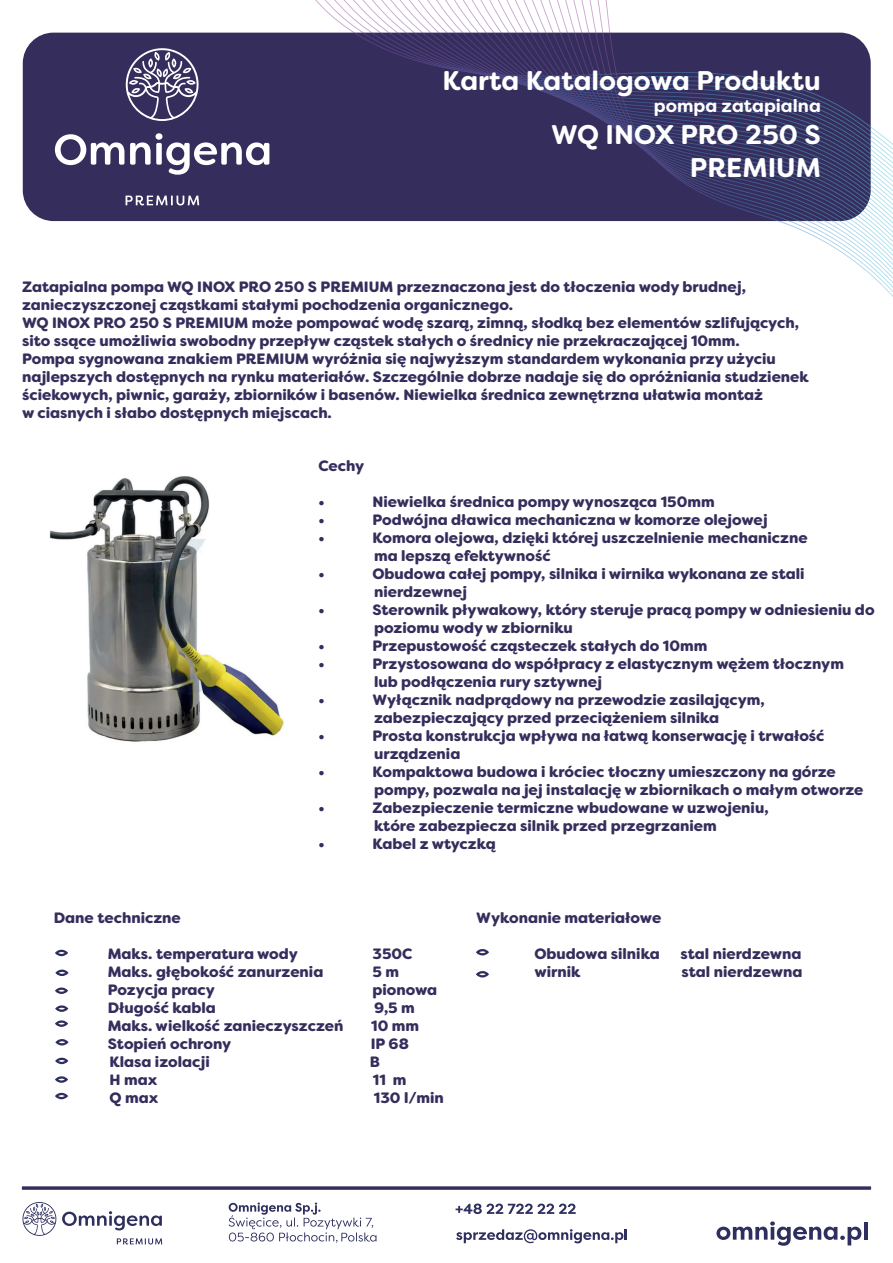
<style>
.page{position:relative;width:893px;height:1263px;background:#fff}
.page>*{position:absolute;margin:0;border:0;box-sizing:border-box;transform-origin:0 0}
.t1{font:700 27px/32.4px "Filson Soft";color:#fff;text-align:right}
.t2{font:700 18px "Filson Soft";color:#fff}
.t3{font:900 15px/18px "Filson Soft";color:#352e5c}
</style>
<div class="page">
<div style="left:23px;top:33px;width:848px;height:188px;background:#352e5c;border-radius:31px"></div>
<svg style="left:130px;top:133px;width:139px;height:42px"></svg>
<svg style="left:55px;top:134px;width:69px;height:31px"></svg>
<svg style="left:126px;top:48px;width:73px;height:73px"></svg>
<svg style="left:126px;top:196px;width:73px;height:9px"></svg>
<svg style="left:455px;top:220px;width:438px;height:5px"></svg>
<svg style="left:699px;top:192px;width:194px;height:5px"></svg>
<svg style="left:690px;top:187px;width:203px;height:5px"></svg>
<svg style="left:677px;top:178px;width:216px;height:5px"></svg>
<svg style="left:672px;top:174px;width:221px;height:4px"></svg>
<svg style="left:665px;top:169px;width:228px;height:5px"></svg>
<svg style="left:660px;top:164px;width:233px;height:5px"></svg>
<svg style="left:654px;top:159px;width:239px;height:5px"></svg>
<svg style="left:650px;top:155px;width:243px;height:4px"></svg>
<svg style="left:644px;top:150px;width:249px;height:5px"></svg>
<svg style="left:305px;top:0;width:588px;height:150px"></svg>
<svg style="left:117px;top:1238px;width:45px;height:6px"></svg>
<svg style="left:62px;top:1211px;width:100px;height:19px"></svg>
<svg style="left:23px;top:1202px;width:33px;height:34px"></svg>
<svg style="left:22px;top:1186px;width:849px;height:4px;background:#504a72"></svg>
<svg style="left:55px;top:949px;width:13px;height:7px"></svg>
<svg style="left:229px;top:1202px;width:147px;height:41px"></svg>
<svg style="left:716px;top:1221px;width:145px;height:25px"></svg>
<hr style="left:864px;top:1222px;width:4px;height:18px;background:#2e2f5e">
<svg style="left:456px;top:1203px;width:120px;height:11px"></svg>
<svg style="left:456px;top:1229px;width:171px;height:14px"></svg>
<img style="left:50px;top:476px;width:234px;height:266px">
<svg style="left:55px;top:969px;width:14px;height:7px"></svg>
<svg style="left:55px;top:987px;width:13px;height:7px"></svg>
<svg style="left:55px;top:1005px;width:13px;height:7px"></svg>
<svg style="left:55px;top:1020px;width:13px;height:7px"></svg>
<svg style="left:55px;top:1039px;width:14px;height:6px"></svg>
<svg style="left:55px;top:1057px;width:13px;height:7px"></svg>
<svg style="left:55px;top:1076px;width:13px;height:7px"></svg>
<svg style="left:55px;top:1092px;width:13px;height:7px"></svg>
<svg style="left:476px;top:949px;width:13px;height:6px"></svg>
<svg style="left:476px;top:971px;width:13px;height:6px"></svg>
<h1 class="t1" style="left:443px;top:65px;width:380px">Karta Katalogowa Produktu</h1>
<p class="t2" style="left:654px;top:94px;width:169px">pompa zatapialna</p>
<h1 class="t1" style="left:551px;top:119px;width:271px">WQ INOX PRO 250 S<br>PREMIUM</h1>
<p class="t3" style="left:22px;top:278px;width:788px">Zatapialna pompa WQ INOX PRO 250 S PREMIUM przeznaczona jest do tłoczenia wody brudnej, zanieczyszczonej cząstkami stałymi pochodzenia organicznego.<br>WQ INOX PRO 250 S PREMIUM może pompować wodę szarą, zimną, słodką bez elementów szlifujących, sito ssące umożliwia swobodny przepływ cząstek stałych o średnicy nie przekraczającej 10mm.<br>Pompa sygnowana znakiem PREMIUM wyróżnia się najwyższym standardem wykonania przy użyciu najlepszych dostępnych na rynku materiałów. Szczególnie dobrze nadaje się do opróżniania studzienek ściekowych, piwnic, garaży, zbiorników i basenów. Niewielka średnica zewnętrzna ułatwia montaż<br>w ciasnych i słabo dostępnych miejscach.</p>
<p class="t3" style="left:318px;top:457px;width:47px">Cechy</p>
<p class="t3" style="left:318px;top:493px;width:8px">•</p>
<p class="t3" style="left:372px;top:493px;width:344px">Niewielka średnica pompy wynosząca 150mm</p>
<p class="t3" style="left:318px;top:511px;width:8px">•</p>
<p class="t3" style="left:372px;top:511px;width:397px">Podwójna dławica mechaniczna w komorze olejowej</p>
<p class="t3" style="left:318px;top:529px;width:8px">•</p>
<p class="t3" style="left:372px;top:529px;width:437px">Komora olejowa, dzięki której uszczelnienie mechaniczne ma lepszą efektywność</p>
<p class="t3" style="left:318px;top:565px;width:8px">•</p>
<p class="t3" style="left:372px;top:565px;width:434px">Obudowa całej pompy, silnika i wirnika wykonana ze stali nierdzewnej</p>
<p class="t3" style="left:318px;top:601px;width:8px">•</p>
<p class="t3" style="left:372px;top:601px;width:504px">Sterownik pływakowy, który steruje pracą pompy w odniesieniu do poziomu wody w zbiorniku</p>
<p class="t3" style="left:318px;top:637px;width:8px">•</p>
<p class="t3" style="left:372px;top:637px;width:337px">Przepustowość cząsteczek stałych do 10mm</p>
<p class="t3" style="left:318px;top:655px;width:8px">•</p>
<p class="t3" style="left:372px;top:655px;width:473px">Przystosowana do współpracy z elastycznym wężem tłocznym lub podłączenia rury sztywnej</p>
<p class="t3" style="left:318px;top:691px;width:8px">•</p>
<p class="t3" style="left:372px;top:691px;width:394px">Wyłącznik nadprądowy na przewodzie zasilającym, zabezpieczający przed przeciążeniem silnika</p>
<p class="t3" style="left:318px;top:727px;width:8px">•</p>
<p class="t3" style="left:372px;top:727px;width:454px">Prosta konstrukcja wpływa na łatwą konserwację i trwałość urządzenia</p>
<p class="t3" style="left:318px;top:763px;width:8px">•</p>
<p class="t3" style="left:372px;top:763px;width:493px">Kompaktowa budowa i króciec tłoczny umieszczony na górze pompy, pozwala na jej instalację w zbiornikach o małym otworze</p>
<p class="t3" style="left:318px;top:799px;width:8px">•</p>
<p class="t3" style="left:372px;top:799px;width:398px">Zabezpieczenie termiczne wbudowane w uzwojeniu, które zabezpiecza silnik przed przegrzaniem</p>
<p class="t3" style="left:318px;top:835px;width:8px">•</p>
<p class="t3" style="left:372px;top:835px;width:125px">Kabel z wtyczką</p>
<p class="t3" style="left:54px;top:909px;width:129px">Dane techniczne</p>
<p class="t3" style="left:476px;top:909px;width:186px">Wykonanie materiałowe</p>
<p class="t3" style="left:108px;top:945px;width:192px">Maks. temperatura wody</p>
<p class="t3" style="left:373px;top:945px;width:42px">350C</p>
<p class="t3" style="left:534px;top:945px;width:127px">Obudowa silnika</p>
<p class="t3" style="left:681px;top:945px;width:122px">stal nierdzewna</p>
<p class="t3" style="left:108px;top:963px;width:217px">Maks. głębokość zanurzenia</p>
<p class="t3" style="left:373px;top:963px;width:28px">5 m</p>
<p class="t3" style="left:534px;top:963px;width:48px">wirnik</p>
<p class="t3" style="left:681px;top:963px;width:122px">stal nierdzewna</p>
<p class="t3" style="left:108px;top:981px;width:109px">Pozycja pracy</p>
<p class="t3" style="left:372px;top:981px;width:66px">pionowa</p>
<p class="t3" style="left:108px;top:999px;width:110px">Długość kabla</p>
<p class="t3" style="left:374px;top:999px;width:42px">9,5 m</p>
<p class="t3" style="left:108px;top:1017px;width:237px">Maks. wielkość zanieczyszczeń</p>
<p class="t3" style="left:371px;top:1017px;width:49px">10 mm</p>
<p class="t3" style="left:108px;top:1035px;width:125px">Stopień ochrony</p>
<p class="t3" style="left:371px;top:1035px;width:40px">IP 68</p>
<p class="t3" style="left:109px;top:1053px;width:102px">Klasa izolacji</p>
<p class="t3" style="left:370px;top:1053px;width:12px">B</p>
<p class="t3" style="left:109px;top:1071px;width:49px">H max</p>
<p class="t3" style="left:373px;top:1071px;width:35px">11 m</p>
<p class="t3" style="left:109px;top:1089px;width:50px">Q max</p>
<p class="t3" style="left:374px;top:1089px;width:71px">130 l/min</p>
</div>
